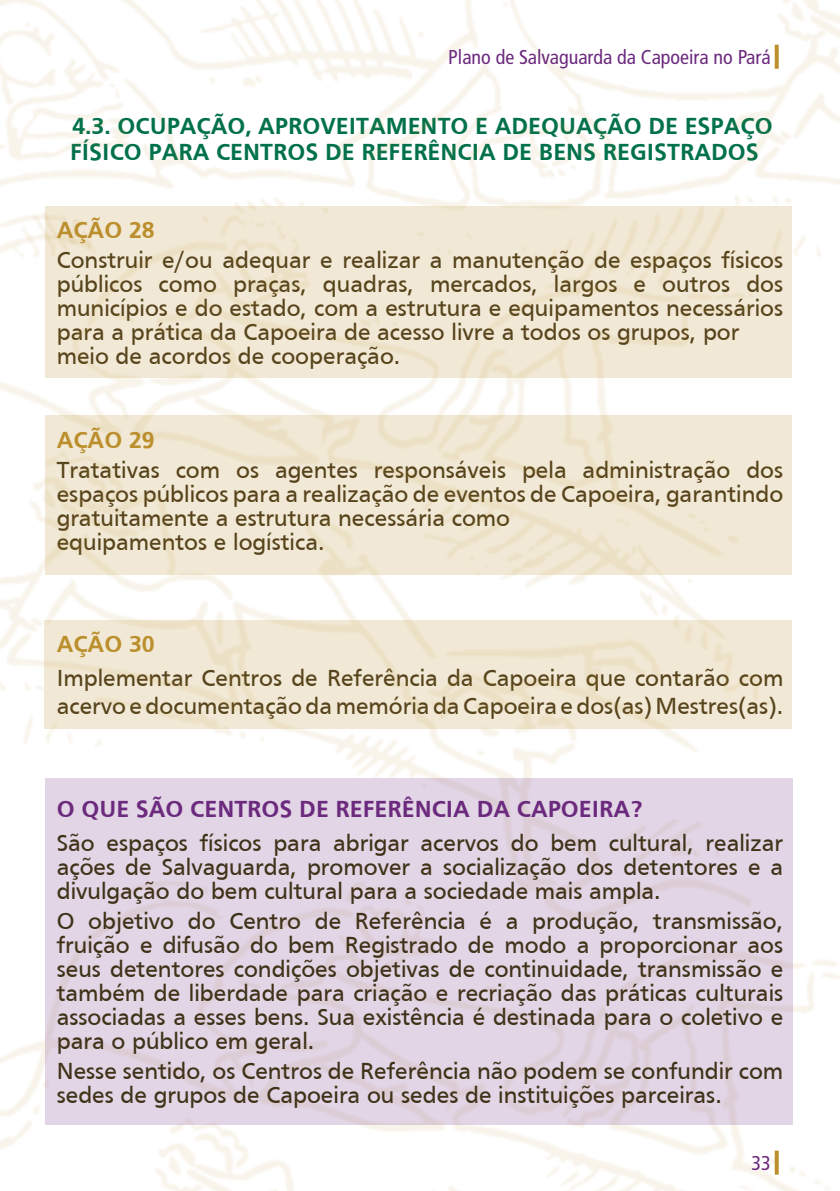
<style>
.page{position:relative;width:840px;height:1191px;background:#fff}
.page>*{position:absolute;margin:0;border:0;box-sizing:border-box;transform-origin:0 0}
.t1{font:24px/24px "Frutiger";color:#3f3218}
.t2{font:700 24px "Frutiger";color:#00714b}
.t3{font:700 24px "Frutiger";color:#6c2a7e}
.t4{font:700 24px "Frutiger";color:#bc8f2d}
.t5{font:condensed 20px "Frutiger";color:#6c2a7e}
</style>
<div class="page">
<div style="left:46px;top:415px;width:745px;height:160px;background:linear-gradient(to right,#f0e7d1,#f0e8d3)"></div>
<img style="left:0;top:665px;width:839px;height:526px">
<img style="left:0;top:0;width:839px;height:295px">
<svg style="left:46px;top:206px;width:745px;height:172px;fill:#f1e9d5"></svg>
<svg style="left:45px;top:620px;width:746px;height:108px;fill:#f1e9d5"></svg>
<svg style="left:46px;top:778px;width:746px;height:346px;fill:#e2d5e5"></svg>
<svg style="left:774px;top:1150px;width:4px;height:24px"></svg>
<svg style="left:774px;top:45px;width:4px;height:24px"></svg>
<p class="t5" style="left:448px;top:46px;width:324px">Plano de Salvaguarda da Capoeira no Pará</p>
<p class="t2" style="left:72px;top:112px;width:230px">4.3. OCU PAÇÃO, APROVEI</p>
<p class="t2" style="left:356px;top:112px;width:155px">TAMENTO E ADE</p>
<p class="t2" style="left:541px;top:112px;width:230px">QUAÇÃO DE ESPAÇO</p>
<p class="t2" style="left:70px;top:138px;width:109px">FÍSI CO PARA</p>
<p class="t2" style="left:216px;top:138px;width:400px">CENTROS DE REFERÊNCIA DE BENS REGI</p>
<p class="t2" style="left:654px;top:138px;width:43px">STRADO</p>
<p class="t2" style="left:745px;top:138px;width:14px">S</p>
<p class="t4" style="left:57px;top:216px;width:99px">AÇÃO 28</p>
<p class="t1" style="left:57px;top:247px;width:727px">Construir e/ou adequar e realizar a manutenção de espaços físicos públicos como praças, quadras, mercados, largos e outros dos municípios e do estado, com a estrutura e equipamentos necessários para a prática da Capoeira de acesso livre a todos os grupos, por meio de acordos de cooperação.</p>
<p class="t4" style="left:57px;top:426px;width:99px">AÇÃO 29</p>
<p class="t1" style="left:57px;top:457px;width:727px">Tratativas com os agentes responsáveis pela administração dos espaços públicos para a realização de eventos de Capoeira, garantindo gratuitamente a estrutura necessária como<br>equipamentos e logística.</p>
<p class="t4" style="left:57px;top:630px;width:99px">AÇÃO 30</p>
<p class="t1" style="left:57px;top:663px;width:727px;line-height:28px">Implementar Centros de Referência da Capoeira que contarão com acervo e documentação da memória da Capoeira e dos(as) Mestres(as).</p>
<p class="t3" style="left:57px;top:795px;width:519px">O QUE SÃO CENTROS DE RE FERÊNCIA DA CAPOEIRA</p>
<p class="t3" style="left:630px;top:795px;width:14px">?</p>
<p class="t1" style="left:57px;top:830px;width:727px;text-align:justify">São espaços físicos para abrigar acervos do bem cultural, realizar ações de Salvaguarda, promover a socialização dos detentores e a divulgação do bem cultural para a sociedade mais ampla.</p>
<p class="t1" style="left:57px;top:908px;width:727px;text-align:justify">O objetivo do Centro de Referência é a produção, transmissão, fruição e difusão do bem Registrado de modo a proporcionar aos seus detentores condições objetivas de continuidade, transmissão e também de liberdade para criação e recriação das práticas culturais associadas a esses bens. Sua existência é destinada para o coletivo e para o público em geral.</p>
<p class="t1" style="left:57px;top:1058px;width:727px">Nesse sentido, os Centros de Referência não podem se confundir com sedes de grupos de Capoeira ou sedes de instituições parceiras.</p>
<p class="t5" style="left:751px;top:1151px;width:21px">33</p>
</div>
